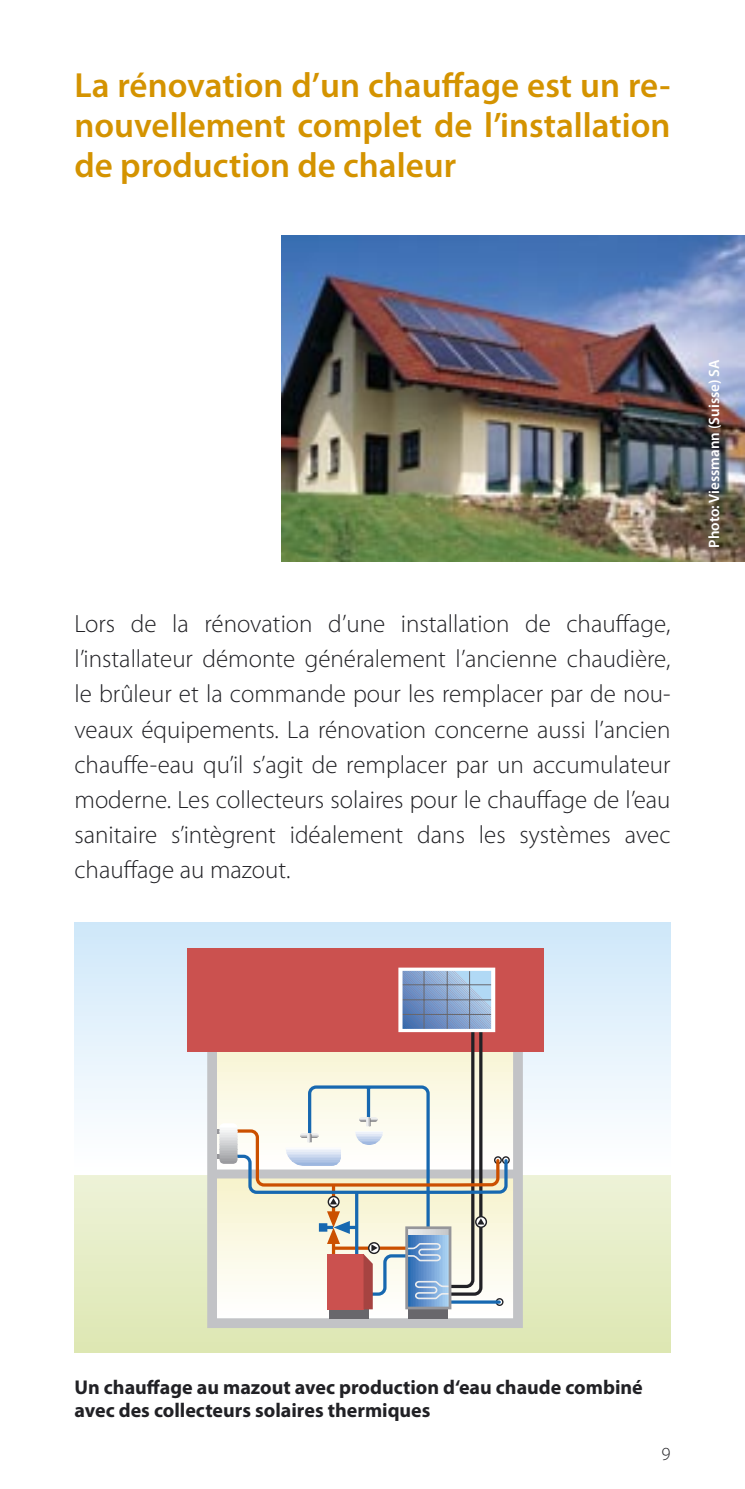
<style>
.page{position:relative;width:745px;height:1489px;background:#fff}
.page>*{position:absolute;margin:0;border:0;box-sizing:border-box;transform-origin:0 0}
.t1{font:600 35px/40px "Myriad Pro";color:#d49300;text-align:justify}
.t2{font:700 29.25px "Myriad";color:#212125}
.t3{font:300 25px "Myriad Pro";color:#212125}
.t4{font:700 20px/22.5px "Myriad Pro";color:#212125}
.t5{font:300 18.5px "Myriad Pro";color:#212125}
.t6{font:600 15px "Myriad Pro";color:#fff}
.s1{font-family:"Myriad";font-weight:700;font-size:29.25px}
</style>
<div class="page">
<hr style="left:74px;top:1350px;width:596px;height:2px;background:#dde7b2">
<hr style="left:74px;top:1346px;width:596px;height:3px;background:#dee7b3">
<hr style="left:74px;top:1342px;width:596px;height:4px;background:#dee7b4">
<hr style="left:74px;top:1338px;width:596px;height:4px;background:#dfe8b5">
<hr style="left:74px;top:1334px;width:596px;height:4px;background:#dfe8b6">
<hr style="left:74px;top:1330px;width:596px;height:4px;background:#dfe8b7">
<svg style="left:74px;top:1326px;width:596px;height:4px;background:#dae2ba"></svg>
<hr style="left:74px;top:1322px;width:596px;height:4px;background:#e0e9b8">
<hr style="left:74px;top:1318px;width:596px;height:4px;background:#e0e9b9">
<hr style="left:74px;top:1314px;width:596px;height:4px;background:#e1e9ba">
<hr style="left:74px;top:1310px;width:596px;height:4px;background:#e1eabb">
<hr style="left:74px;top:1306px;width:596px;height:4px;background:#e2eabc">
<hr style="left:74px;top:1302px;width:596px;height:4px;background:#e2eabd">
<hr style="left:74px;top:1298px;width:596px;height:4px;background:#e2ebbe">
<hr style="left:74px;top:1294px;width:596px;height:4px;background:#e2ebbe">
<hr style="left:74px;top:1290px;width:596px;height:4px;background:#e3ebbf">
<hr style="left:74px;top:1286px;width:596px;height:4px;background:#e3ebc0">
<hr style="left:74px;top:1282px;width:596px;height:4px;background:#e4ecc1">
<hr style="left:74px;top:1278px;width:596px;height:4px;background:#e4ecc2">
<hr style="left:74px;top:1274px;width:596px;height:4px;background:#e4ecc3">
<hr style="left:74px;top:1271px;width:596px;height:3px;background:#e4ecc3">
<hr style="left:74px;top:1267px;width:596px;height:3px;background:#e5edc4">
<hr style="left:74px;top:1263px;width:596px;height:4px;background:#e5edc5">
<hr style="left:74px;top:1259px;width:596px;height:4px;background:#e6edc6">
<hr style="left:74px;top:1255px;width:596px;height:4px;background:#e6edc7">
<hr style="left:74px;top:1251px;width:596px;height:4px;background:#e7eec8">
<hr style="left:74px;top:1247px;width:596px;height:4px;background:#e7eec8">
<hr style="left:74px;top:1243px;width:596px;height:4px;background:#e7eec9">
<hr style="left:74px;top:1239px;width:596px;height:4px;background:#e7eeca">
<hr style="left:74px;top:1235px;width:596px;height:4px;background:#e8efcb">
<hr style="left:74px;top:1231px;width:596px;height:4px;background:#e8efcc">
<hr style="left:74px;top:1227px;width:596px;height:4px;background:#e9efcd">
<hr style="left:74px;top:1223px;width:596px;height:4px;background:#e9efcd">
<hr style="left:74px;top:1219px;width:596px;height:4px;background:#eaf0ce">
<hr style="left:74px;top:1215px;width:596px;height:4px;background:#eaf0cf">
<hr style="left:74px;top:1211px;width:596px;height:4px;background:#eaf0d0">
<hr style="left:74px;top:1207px;width:596px;height:4px;background:#eaf0d1">
<hr style="left:74px;top:1203px;width:596px;height:4px;background:#ebf1d2">
<hr style="left:74px;top:1199px;width:596px;height:4px;background:#ebf1d2">
<hr style="left:74px;top:1195px;width:596px;height:4px;background:#ecf1d3">
<hr style="left:74px;top:1192px;width:596px;height:3px;background:#ecf1d4">
<hr style="left:74px;top:1188px;width:596px;height:3px;background:#ecf2d5">
<hr style="left:74px;top:1184px;width:596px;height:4px;background:#ecf2d6">
<hr style="left:74px;top:1180px;width:596px;height:4px;background:#edf2d6">
<hr style="left:74px;top:1176px;width:596px;height:4px;background:#edf2d7">
<svg style="left:74px;top:1174px;width:596px;height:2px"></svg>
<hr style="left:74px;top:1144px;width:596px;height:4px;background:#fafdfe">
<hr style="left:74px;top:1061px;width:596px;height:4px;background:#ebf5fd">
<hr style="left:74px;top:1030px;width:596px;height:3px;background:#fafcf4">
<hr style="left:74px;top:922px;width:596px;height:3px;background:#cee7f9">
<hr style="left:74px;top:925px;width:596px;height:4px;background:#cfe8f9">
<hr style="left:74px;top:929px;width:596px;height:3px;background:#d0e8f9">
<hr style="left:74px;top:932px;width:596px;height:4px;background:#d0e8f9">
<hr style="left:74px;top:936px;width:596px;height:4px;background:#d1e9f9">
<hr style="left:74px;top:940px;width:596px;height:4px;background:#d2e9fa">
<hr style="left:74px;top:944px;width:596px;height:3px;background:#d3eafa">
<hr style="left:74px;top:948px;width:596px;height:3px;background:#d4eafa">
<hr style="left:74px;top:951px;width:596px;height:4px;background:#d4eafa">
<hr style="left:74px;top:955px;width:596px;height:4px;background:#d5ebfa">
<hr style="left:74px;top:959px;width:596px;height:4px;background:#d6ebfa">
<hr style="left:74px;top:963px;width:596px;height:3px;background:#d7ebfa">
<hr style="left:74px;top:966px;width:596px;height:4px;background:#d8ecfa">
<hr style="left:74px;top:970px;width:596px;height:4px;background:#d8ecfa">
<hr style="left:74px;top:974px;width:596px;height:4px;background:#d9edfa">
<hr style="left:74px;top:978px;width:596px;height:3px;background:#daedfb">
<hr style="left:74px;top:981px;width:596px;height:4px;background:#dbedfb">
<hr style="left:74px;top:985px;width:596px;height:4px;background:#dceefb">
<hr style="left:74px;top:989px;width:596px;height:4px;background:#dceefb">
<hr style="left:74px;top:993px;width:596px;height:4px;background:#ddeffb">
<hr style="left:74px;top:997px;width:596px;height:3px;background:#deeffb">
<hr style="left:74px;top:1000px;width:596px;height:4px;background:#dfeffb">
<hr style="left:74px;top:1004px;width:596px;height:4px;background:#e0f0fb">
<hr style="left:74px;top:1008px;width:596px;height:4px;background:#e0f0fb">
<hr style="left:74px;top:1012px;width:596px;height:3px;background:#e1f0fb">
<hr style="left:74px;top:1015px;width:596px;height:4px;background:#e2f1fc">
<hr style="left:74px;top:1019px;width:596px;height:4px;background:#e3f1fc">
<hr style="left:74px;top:1023px;width:596px;height:4px;background:#e3f2fc">
<hr style="left:74px;top:1027px;width:596px;height:3px;background:#e4f2fc">
<hr style="left:74px;top:1031px;width:596px;height:3px;background:#e5f2fc">
<hr style="left:74px;top:1034px;width:596px;height:4px;background:#e6f3fc">
<hr style="left:74px;top:1038px;width:596px;height:4px;background:#e6f3fc">
<hr style="left:74px;top:1042px;width:596px;height:4px;background:#e7f3fc">
<hr style="left:74px;top:1046px;width:596px;height:3px;background:#e8f4fc">
<hr style="left:74px;top:1049px;width:596px;height:4px;background:#e9f4fc">
<hr style="left:74px;top:1053px;width:596px;height:4px;background:#e9f5fc">
<hr style="left:74px;top:1057px;width:596px;height:4px;background:#eaf5fd">
<hr style="left:74px;top:1065px;width:596px;height:3px;background:#ecf6fd">
<hr style="left:74px;top:1068px;width:596px;height:4px;background:#ecf6fd">
<hr style="left:74px;top:1072px;width:596px;height:4px;background:#edf6fd">
<hr style="left:74px;top:1076px;width:596px;height:4px;background:#eef7fd">
<hr style="left:74px;top:1080px;width:596px;height:3px;background:#eff7fd">
<hr style="left:74px;top:1083px;width:596px;height:4px;background:#eff7fd">
<hr style="left:74px;top:1087px;width:596px;height:4px;background:#f0f8fd">
<hr style="left:74px;top:1091px;width:596px;height:4px;background:#f1f8fd">
<hr style="left:74px;top:1095px;width:596px;height:3px;background:#f1f8fd">
<hr style="left:74px;top:1098px;width:596px;height:4px;background:#f2f9fd">
<hr style="left:74px;top:1102px;width:596px;height:4px;background:#f3f9fe">
<hr style="left:74px;top:1106px;width:596px;height:4px;background:#f3f9fe">
<hr style="left:74px;top:1110px;width:596px;height:4px;background:#f4fafe">
<hr style="left:74px;top:1114px;width:596px;height:3px;background:#f5fafe">
<hr style="left:74px;top:1117px;width:596px;height:4px;background:#f6fafe">
<hr style="left:74px;top:1121px;width:596px;height:4px;background:#f6fbfe">
<hr style="left:74px;top:1125px;width:596px;height:4px;background:#f7fbfe">
<hr style="left:74px;top:1129px;width:596px;height:3px;background:#f8fbfe">
<hr style="left:74px;top:1132px;width:596px;height:4px;background:#f8fcfe">
<hr style="left:74px;top:1136px;width:596px;height:4px;background:#f9fcfe">
<hr style="left:74px;top:1140px;width:596px;height:4px;background:#fafcfe">
<hr style="left:74px;top:1148px;width:596px;height:3px;background:#fbfdff">
<svg style="left:207px;top:1051px;width:315px;height:276px;background:#d2d2d2"></svg>
<div style="left:187px;top:948px;width:356px;height:103px;background:#cb514f"></div>
<div style="left:329px;top:1306px;width:40px;height:12px;background:#68676c"></div>
<div style="left:408px;top:1306px;width:39px;height:12px;background:#68676c"></div>
<svg style="left:217px;top:967px;width:292px;height:342px"></svg>
<img style="left:281px;top:236px;width:463px;height:326px">
<h1 class="t1" style="left:74px;top:66px;width:597px">La rénovation d’un chauffage est un re&shy;nouvellement complet de l’installation de production de chaleur</h1>
<p class="t3" style="left:74px;top:610px;width:597px">Lors de la rénovation d’une installation de chauffage,</p>
<p class="t3" style="left:74px;top:645px;width:597px">l’installateur démonte généralement l’ancienne chaudière,</p>
<p class="t3" style="left:74px;top:680px;width:597px">le brûleur et la commande pour les remplacer par de nou-</p>
<p class="t3" style="left:74px;top:715px;width:597px">veaux équipements. La rénovation concerne aussi l’ancien</p>
<p class="t3" style="left:74px;top:750px;width:597px">chauffe-eau qu’il s’agit de remplacer par un accumulateur</p>
<p class="t3" style="left:74px;top:785px;width:597px">moderne. Les collecteurs solaires pour le chauffage de l’eau</p>
<p class="t3" style="left:74px;top:820px;width:597px">sanitaire s’intègrent idéalement dans les systèmes avec</p>
<p class="t3" style="left:-8px;top:855px;width:299px"><span class="s1">Wärme</span>chauffage au mazout.</p>
<p class="t2" style="left:85px;top:857px;width:92px">verlust</p>
<p class="t6" style="left:705px;top:547px;width:190px;rotate:-90deg">Photo: Viessmann (Suisse) SA</p>
<p class="t4" style="left:74px;top:1376px;width:569px">Un chauffage au mazout avec production d‘eau chaude combiné avec des collecteurs solaires thermiques</p>
<p class="t5" style="left:661px;top:1443px;width:11px">9</p>
</div>
